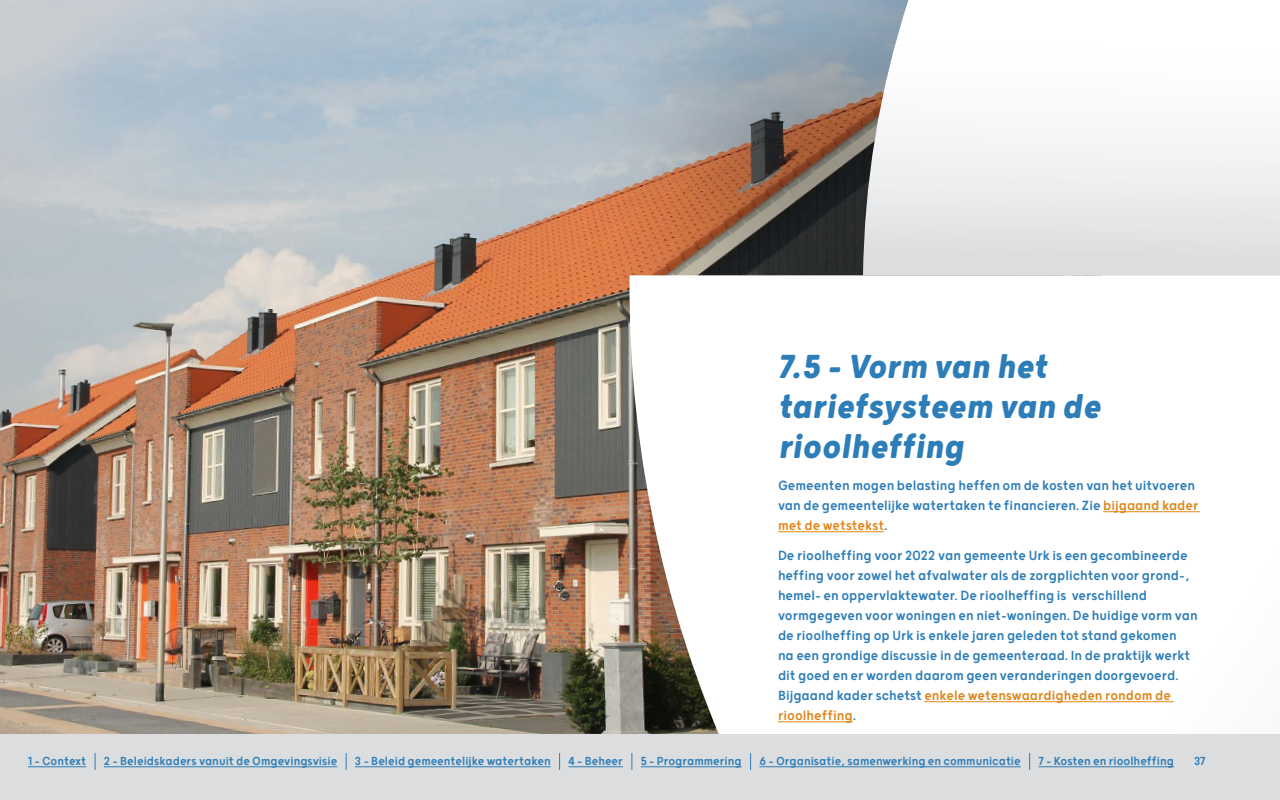
<style>
.page{position:relative;width:1280px;height:800px;background:#fff}
.page>*{position:absolute;margin:0;border:0;box-sizing:border-box;transform-origin:0 0}
.t1{font:italic 700 40px/40px "Grold Rounded Slim";color:#2c7db8}
.t2{font:16px/20px "Grold Rounded Slim";color:#2c7db8}
.t3{font:14px "Grold Rounded Slim";color:#2c7db8}
.s1{color:#e0861a}
</style>
<div class="page">
<img style="left:0;top:0;width:238px;height:734px">
<img style="left:238px;top:0;width:625px;height:734px">
<svg style="left:863px;top:0;width:417px;height:275px"></svg>
<svg style="left:628px;top:275px;width:652px;height:459px"></svg>
<hr style="left:1103px;top:511px;width:97px;height:1px;background:#e0861a">
<hr style="left:778px;top:531px;width:106px;height:1px;background:#e0861a">
<hr style="left:924px;top:701px;width:250px;height:1px;background:#e0861a">
<hr style="left:778px;top:721px;width:75px;height:1px;background:#e0861a">
<div style="left:0;top:734px;width:1280px;height:66px;background:#dcddde"></div>
<hr style="left:28px;top:767px;width:58px;height:1px;background:#2c7db8">
<hr style="left:104px;top:767px;width:233px;height:1px;background:#2c7db8">
<hr style="left:355px;top:767px;width:196px;height:1px;background:#2c7db8">
<hr style="left:568px;top:767px;width:55px;height:1px;background:#2c7db8">
<hr style="left:641px;top:767px;width:101px;height:1px;background:#2c7db8">
<hr style="left:759px;top:767px;width:262px;height:1px;background:#2c7db8">
<hr style="left:1038px;top:767px;width:136px;height:1px;background:#2c7db8">
<svg style="left:95px;top:753px;width:1px;height:17px"></svg>
<svg style="left:346px;top:753px;width:1px;height:17px"></svg>
<svg style="left:559px;top:753px;width:1px;height:17px"></svg>
<svg style="left:631px;top:753px;width:1px;height:17px"></svg>
<svg style="left:750px;top:753px;width:1px;height:17px"></svg>
<svg style="left:1029px;top:753px;width:1px;height:17px"></svg>
<h1 class="t1" style="left:778px;top:344px;width:324px">7.5 – Vorm van het tariefsysteem van de rioolheffing</h1>
<p class="t2" style="left:778px;top:475px;width:422px">Gemeenten mogen belasting heffen om de kosten van het uitvoeren van de gemeentelijke watertaken te financieren. Zie <span class="s1">bijgaand kader met de wetstekst</span>.</p>
<p class="t2" style="left:778px;top:545px;width:421px">De rioolheffing voor 2022 van gemeente Urk is een gecombineerde heffing voor zowel het afvalwater als de zorgplichten voor grond-, hemel- en oppervlaktewater. De rioolheffing is verschillend vormgegeven voor woningen en niet-woningen. De huidige vorm van de rioolheffing op Urk is enkele jaren geleden tot stand gekomen<br>na een grondige discussie in de gemeenteraad. In de praktijk werkt dit goed en er worden daarom geen veranderingen doorgevoerd.<br>Bijgaand kader schetst <span class="s1">enkele wetenswaardigheden rondom de rioolheffing</span>.</p>
<p class="t3" style="left:28px;top:753px;width:60px">1 – Context</p>
<p class="t3" style="left:104px;top:753px;width:235px">2 – Beleidskaders vanuit de Omgevingsvisie</p>
<p class="t3" style="left:355px;top:753px;width:197px">3 – Beleid gemeentelijke watertaken</p>
<p class="t3" style="left:568px;top:753px;width:56px">4 – Beheer</p>
<p class="t3" style="left:641px;top:753px;width:103px">5 – Programmering</p>
<p class="t3" style="left:759px;top:753px;width:263px">6 – Organisatie, samenwerking en communicatie</p>
<p class="t3" style="left:1038px;top:753px;width:137px">7 – Kosten en rioolheffing</p>
<p class="t3" style="left:1194px;top:752px;width:13px">37</p>
</div>
